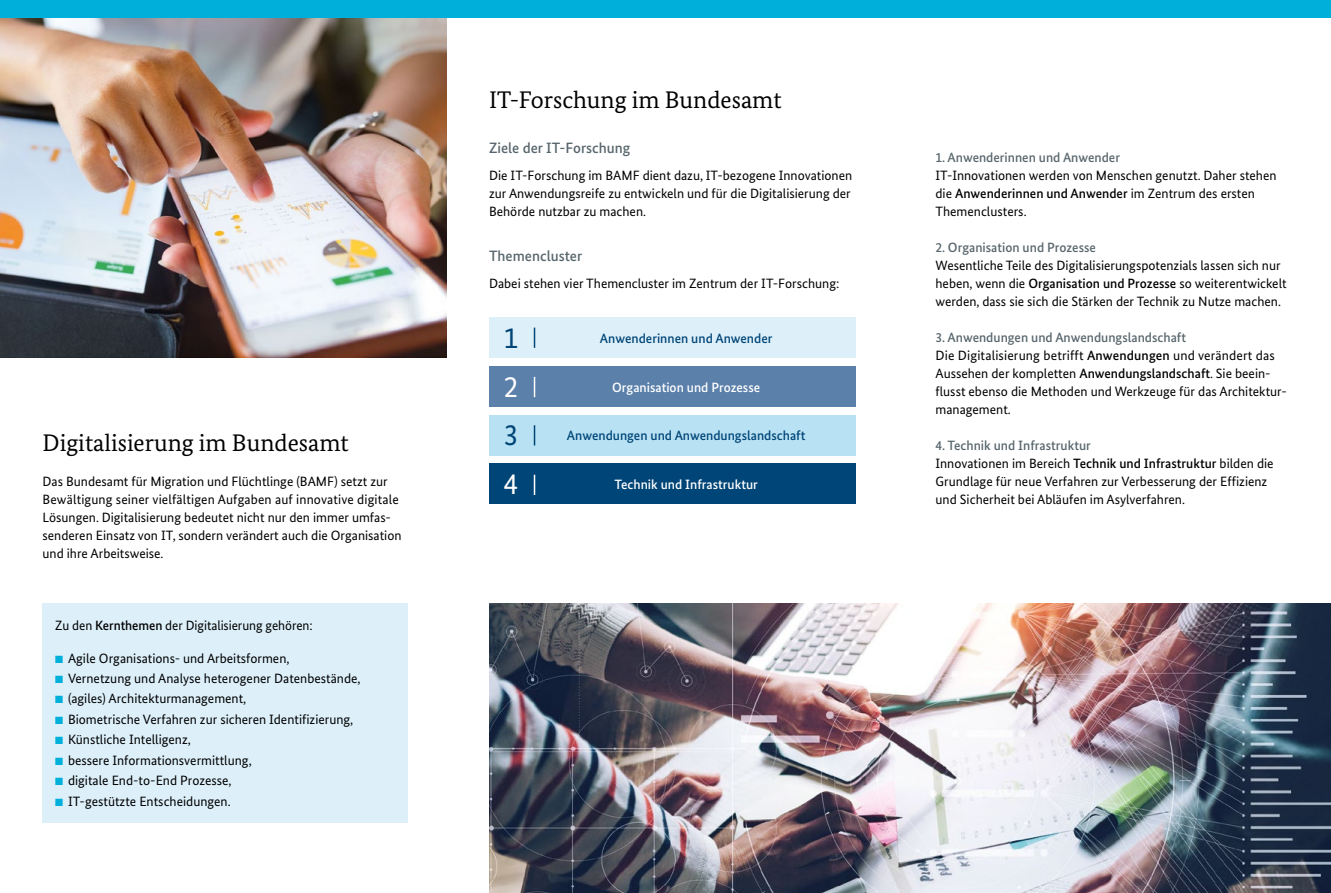
<style>
.page{position:relative;width:1331px;height:893px;background:#fff}
.page>*{position:absolute;margin:0;border:0;box-sizing:border-box;transform-origin:0 0}
.t1{font:30px "Bundes Sans";color:#004577}
.t2{font:30px "Bundes Sans";color:#fff}
.t3{font:24px "Bundes Serif";color:#000}
.t4{font:500 15px "Bundes Sans";color:#58666d}
.t5{font:13.5px/18px "Bundes Sans";color:#000}
.t6{font:500 13.5px "Bundes Sans";color:#58666d}
.t7{font:500 13.5px "Bundes Sans";color:#004577}
.t8{font:500 13.5px "Bundes Sans";color:#fff}
.s1{font-weight:500}
.s2{color:#00b0db}
</style>
<div class="page">
<img style="left:0;top:18px;width:447px;height:339px">
<div style="left:0;top:0;width:1331px;height:18px;background:#00b0db"></div>
<img style="left:489px;top:603px;width:842px;height:290px">
<div style="left:489px;top:318px;width:367px;height:40px;background:#ddf0fa"></div>
<div style="left:489px;top:366px;width:367px;height:41px;background:#5b80aa"></div>
<div style="left:489px;top:415px;width:367px;height:40px;background:#b8e1f3"></div>
<div style="left:489px;top:464px;width:367px;height:40px;background:#004577"></div>
<div style="left:43px;top:603px;width:365px;height:220px;background:#ddf0fa"></div>
<svg style="left:534px;top:328px;width:1px;height:20px"></svg>
<svg style="left:534px;top:425px;width:1px;height:20px"></svg>
<svg style="left:534px;top:377px;width:1px;height:20px"></svg>
<svg style="left:534px;top:475px;width:1px;height:20px"></svg>
<h2 class="t3" style="left:43px;top:428px;width:308px">Digitalisierung im Bundesamt</h2>
<p class="t5" style="left:43px;top:472px;width:361px">Das Bundesamt für Migration und Flüchtlinge (BAMF) setzt zur Bewältigung seiner vielfältigen Aufgaben auf innovative digitale Lösungen. Digitalisierung bedeutet nicht nur den immer umfas&shy;senderen Einsatz von IT, sondern verändert auch die Organisation und ihre Arbeitsweise.</p>
<p class="t5" style="left:55px;top:616px;width:259px">Zu den <span class="s1">Kernthemen</span> der Digitalisierung gehören:</p>
<p class="t5" style="left:55px;top:649px;width:236px"><span class="s2">■</span> Agile Organisations- und Arbeitsformen,</p>
<p class="t5" style="left:55px;top:669px;width:307px"><span class="s2">■</span> Vernetzung und Analyse heterogener Datenbestände,</p>
<p class="t5" style="left:55px;top:690px;width:193px"><span class="s2">■</span> (agiles) Architekturmanagement,</p>
<p class="t5" style="left:55px;top:710px;width:300px"><span class="s2">■</span> Biometrische Verfahren zur sicheren Identifizierung,</p>
<p class="t5" style="left:55px;top:731px;width:137px"><span class="s2">■</span> Künstliche Intelligenz,</p>
<p class="t5" style="left:55px;top:751px;width:198px"><span class="s2">■</span> bessere Informationsvermittlung,</p>
<p class="t5" style="left:55px;top:771px;width:178px"><span class="s2">■</span> digitale End-to-End Prozesse,</p>
<p class="t5" style="left:55px;top:792px;width:177px"><span class="s2">■</span> IT-gestützte Entscheidungen.</p>
<h2 class="t3" style="left:489px;top:85px;width:294px">IT-Forschung im Bundesamt</h2>
<h3 class="t4" style="left:489px;top:139px;width:143px">Ziele der IT-Forschung</h3>
<p class="t5" style="left:489px;top:166px;width:365px;text-align:justify">Die IT-Forschung im BAMF dient dazu, IT-bezogene Innovationen zur Anwendungsreife zu entwickeln und für die Digitalisierung der Behörde nutzbar zu machen.</p>
<h3 class="t4" style="left:489px;top:247px;width:95px">Themencluster</h3>
<p class="t5" style="left:489px;top:274px;width:352px">Dabei stehen vier Themencluster im Zentrum der IT-Forschung:</p>
<p class="t1" style="left:503px;top:319px;width:16px">1</p>
<p class="t7" style="left:600px;top:330px;width:174px">Anwenderinnen und Anwender</p>
<p class="t2" style="left:503px;top:369px;width:16px">2</p>
<p class="t8" style="left:612px;top:379px;width:149px">Organisation und Prozesse</p>
<p class="t1" style="left:503px;top:416px;width:16px">3</p>
<p class="t7" style="left:567px;top:428px;width:240px">Anwendungen und Anwendungslandschaft</p>
<p class="t2" style="left:503px;top:466px;width:16px">4</p>
<p class="t8" style="left:615px;top:476px;width:145px">Technik und Infrastruktur</p>
<h4 class="t6" style="left:935px;top:149px;width:186px">1. Anwenderinnen und Anwender</h4>
<p class="t5" style="left:935px;top:166px;width:343px">IT-Innovationen werden von Menschen genutzt. Daher stehen die <span class="s1">Anwenderinnen und Anwender</span> im Zentrum des ersten<br>Themenclusters.</p>
<h4 class="t6" style="left:935px;top:239px;width:162px">2. Organisation und Prozesse</h4>
<p class="t5" style="left:935px;top:256px;width:353px">Wesentliche Teile des Digitalisierungspotenzials lassen sich nur heben, wenn die <span class="s1">Organisation und Prozesse</span> so weiterentwickelt werden, dass sie sich die Stärken der Technik zu Nutze machen.</p>
<h4 class="t6" style="left:935px;top:329px;width:252px">3. Anwendungen und Anwendungslandschaft</h4>
<p class="t5" style="left:935px;top:346px;width:353px">Die Digitalisierung betrifft <span class="s1">Anwendungen</span> und verändert das Aussehen der kompletten <span class="s1">Anwendungslandschaft</span>. Sie beein&shy;flusst ebenso die Methoden und Werkzeuge für das Architektur&shy;management.</p>
<h4 class="t6" style="left:935px;top:437px;width:157px">4. Technik und Infrastruktur</h4>
<p class="t5" style="left:935px;top:454px;width:340px">Innovationen im Bereich <span class="s1">Technik und Infrastruktur</span> bilden die<br>Grundlage für neue Verfahren zur Verbesserung der Effizienz und Sicherheit bei Abläufen im Asylverfahren.</p>
</div>
